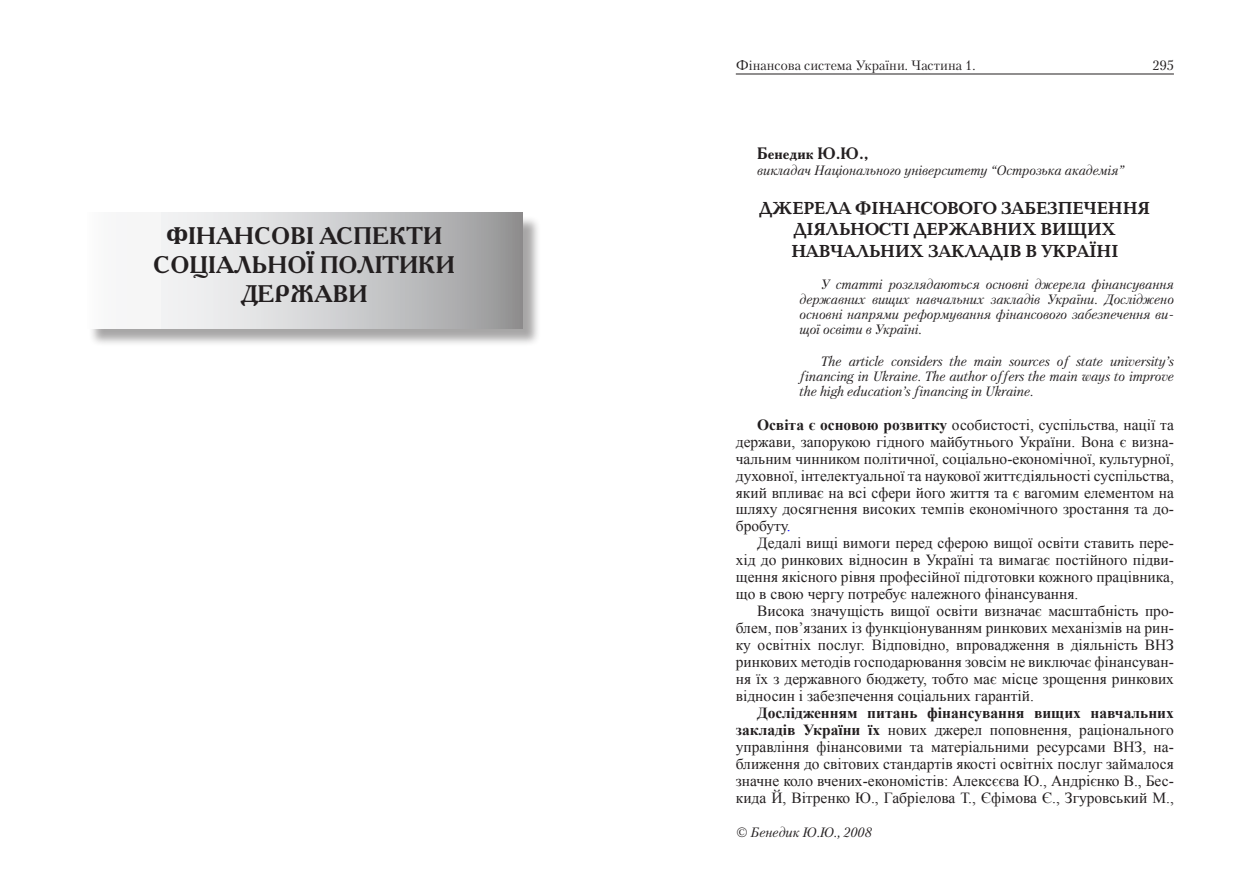
<style>
.page{position:relative;width:1259px;height:893px;background:#fff}
.page>*{position:absolute;margin:0;border:0;box-sizing:border-box;transform-origin:0 0}
.rozdil{font:700 24px/28.8px "Academy C";color:#231f20;text-align:center}
.zag{font:700 18px/21.6px "Baltica C";color:#231f20;text-align:center}
.avtor{font:700 16.5px "Academy C";color:#231f20}
.t1{font:15.45px/17px "Times New Roman";color:#231f20;text-align:justify}
.anotatciya{font:italic 13.5px/15px "Petersburg C";color:#231f20;text-align:justify}
.regaliji{font:italic 13.5px "Petersburg C";color:#231f20}
.prymitka{font:13.5px "Petersburg C";color:#231f20}
.kopyright{font:italic 13.5px "Petersburg C";color:#231f20}
.s1{font-weight:700}
.s2{color:#00f}
</style>
<div class="page">
<hr style="left:736px;top:74px;width:438px;height:1px;background:#231f20">
<div style="left:88px;top:215px;width:456px;height:135px;background:#231f20;opacity:.75"></div>
<svg style="left:88px;top:213px;width:434px;height:115px"></svg>
<p class="rozdil" style="left:153px;top:221px;width:303px">ФІНАНСОВІ АСПЕКТИ<br>СОЦІАЛЬНОЇ ПОЛІТИКИ<br>ДЕРЖАВИ</p>
<p class="prymitka" style="left:736px;top:57px;width:241px">Фінансова система України. Частина 1.</p>
<p class="prymitka" style="left:1152px;top:57px;width:23px">295</p>
<p class="avtor" style="left:757px;top:142px;width:113px">Бенедик Ю.Ю.,</p>
<p class="regaliji" style="left:757px;top:163px;width:368px">викладач Національного університету “Острозька академія”</p>
<p class="zag" style="left:759px;top:198px;width:392px">Джерела фінансового забезпечення діяльності державних вищих навчальних закладів в Україні</p>
<p class="anotatciya" style="left:799px;top:277px;width:376px;text-indent:21px">У статті розглядаються основні джерела фінансування державних вищих навчальних закладів України. Досліджено основні напрями реформування фінансового забезпечення ви&shy;щої освіти в Україні.</p>
<p class="anotatciya" style="left:799px;top:354px;width:376px;text-indent:21px">The article considers the main sources of state university’s financing in Ukraine. The author offers the main ways to improve the high education’s financing in Ukraine.</p>
<p class="t1" style="left:736px;top:416px;width:439px;text-indent:21px"><span class="s1">Освіта є основою розвитку</span> особистості, суспільства, нації та держави, запорукою гідного майбутнього України. Вона є визна&shy;чальним чинником політичної, соціально-економічної, культурної, духовної, інтелектуальної та наукової життєдіяльності суспільства, який впливає на всі сфери його життя та є вагомим елементом на шляху досягнення високих темпів економічного зростання та до&shy;бробуту<span class="s2">.</span></p>
<p class="t1" style="left:736px;top:534px;width:439px;text-indent:21px">Дедалі вищі вимоги перед сферою вищої освіти ставить пере&shy;хід до ринкових відносин в Україні та вимагає постійного підви&shy;щення якісного рівня професійної підготовки кожного працівника, що в свою чергу потребує належного фінансування.</p>
<p class="t1" style="left:736px;top:602px;width:440px;text-indent:21px">Висока значущість вищої освіти визначає масштабність про&shy;блем, пов’язаних із функціонуванням ринкових механізмів на рин&shy;ку освітніх послуг. Відповідно, впровадження в діяльність ВНЗ ринкових методів господарювання зовсім не виключає фінансуван&shy;ня їх з державного бюджету, тобто має місце зрощення ринкових відносин і забезпечення соціальних гарантій.</p>
<p class="t1" style="left:736px;top:704px;width:439px;text-indent:21px"><span class="s1">Дослідженням питань фінансування вищих навчальних закладів України їх</span> нових джерел поповнення, раціонального управління фінансовими та матеріальними ресурсами ВНЗ, на&shy;ближення до світових стандартів якості освітніх послуг займалося значне коло вчених-економістів: Алексєєва Ю., Андрієнко В., Бес&shy;кида Й, Вітренко Ю., Габріелова Т., Єфімова Є., Згуровський М.,</p>
<p class="kopyright" style="left:736px;top:824px;width:137px">© Бенедик Ю.Ю., 2008</p>
</div>
